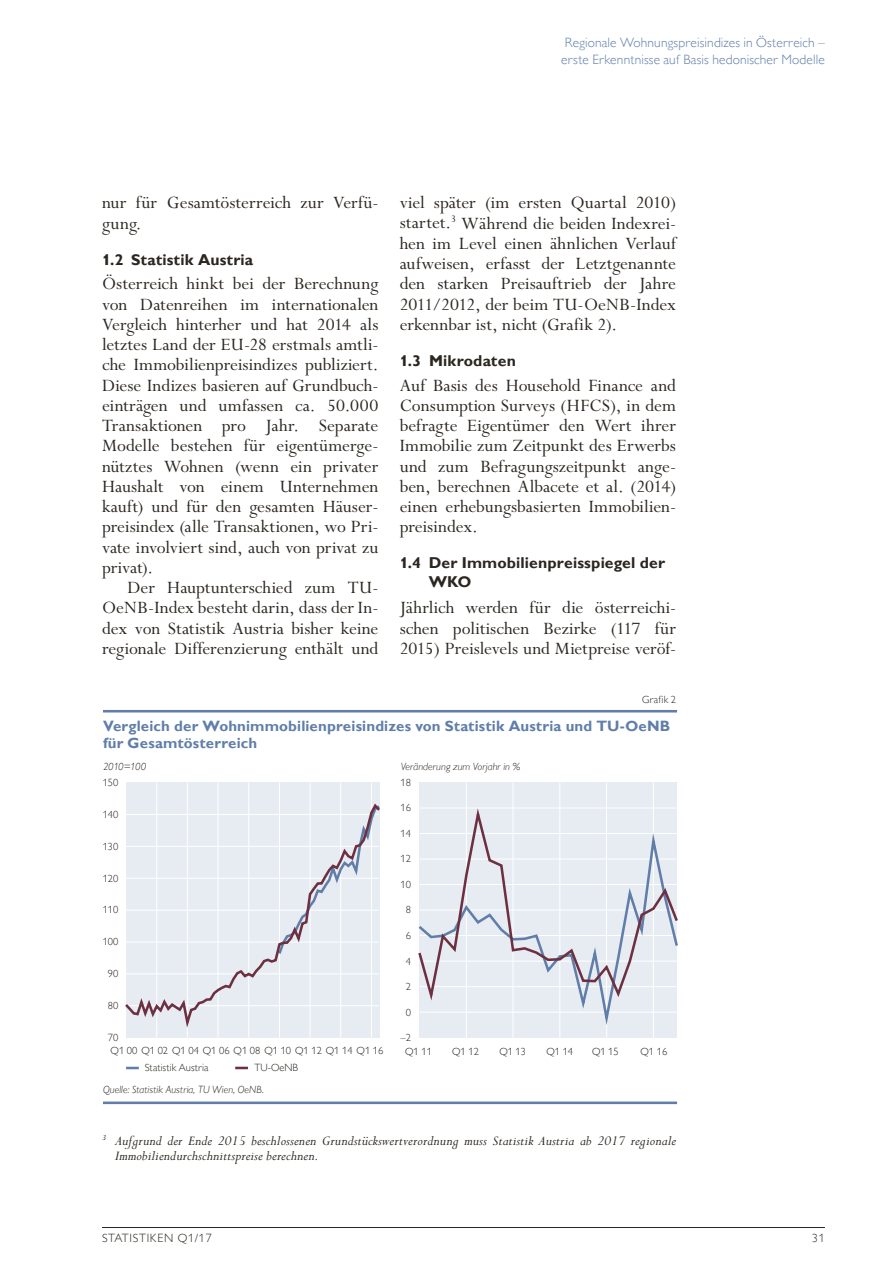
<style>
.page{position:relative;width:893px;height:1263px;background:#fff}
.page>*{position:absolute;margin:0;border:0;box-sizing:border-box;transform-origin:0 0}
.t1{font:19.5px/20.2px "Perpetua Std";letter-spacing:-.005em;color:#2b2620;text-align:justify}
.t2{font:700 15.75px/18.8px "Gill Sans MT Pro";letter-spacing:.005em;color:#2b2620}
.t3{font:italic 15px/15px "Perpetua Std";letter-spacing:.01em;color:#2b2620}
.t4{font:700 15px/17px "Gill Sans MT Pro";letter-spacing:.01em;color:#607ea9}
.t5{font:300 13.5px/16.5px "Gill Sans MT Pro";letter-spacing:.01em;color:#607ea9}
.t6{font:300 12px "Gill Sans MT Pro";letter-spacing:.06em;color:#2b2620}
.t7{font:300 10.5px "Gill Sans MT Pro";color:#2b2620}
.t8{font:italic 300 10.5px "Gill Sans MT Pro";letter-spacing:.01em;color:#2b2620}
</style>
<div class="page">
<hr style="left:102px;top:1227px;width:723px;height:1px;background:#2b2620">
<hr style="left:103px;top:710px;width:574px;height:2px;background:#607ea9">
<hr style="left:103px;top:1101px;width:574px;height:3px;background:#607ea9">
<svg style="left:126px;top:1067px;width:13px;height:2px"></svg>
<svg style="left:235px;top:1067px;width:13px;height:2px"></svg>
<div style="left:419px;top:782px;width:258px;height:256px;background:#e7ecf2"></div>
<hr style="left:653px;top:782px;width:1px;height:256px;background:#fff">
<hr style="left:606px;top:782px;width:1px;height:256px;background:#fff">
<hr style="left:559px;top:782px;width:1px;height:256px;background:#fff">
<hr style="left:513px;top:782px;width:1px;height:256px;background:#fff">
<hr style="left:466px;top:782px;width:1px;height:256px;background:#fff">
<svg style="left:420px;top:1006px;width:257px;height:26px"></svg>
<svg style="left:418px;top:802px;width:260px;height:204px"></svg>
<div style="left:126px;top:782px;width:253px;height:256px;background:#e7ecf2"></div>
<hr style="left:371px;top:782px;width:1px;height:256px;background:#fff">
<hr style="left:340px;top:782px;width:1px;height:256px;background:#fff">
<hr style="left:310px;top:782px;width:1px;height:256px;background:#fff">
<hr style="left:279px;top:782px;width:1px;height:256px;background:#fff">
<hr style="left:248px;top:782px;width:1px;height:256px;background:#fff">
<hr style="left:218px;top:782px;width:1px;height:256px;background:#fff">
<hr style="left:187px;top:782px;width:1px;height:256px;background:#fff">
<hr style="left:156px;top:782px;width:1px;height:256px;background:#fff">
<svg style="left:125px;top:801px;width:255px;height:232px"></svg>
<p class="t5" style="left:561px;top:34px;width:265px">Regionale Wohnungspreisindizes in Österreich – erste Erkenntnisse auf Basis hedonischer Modelle</p>
<p class="t1" style="left:102px;top:193px;width:278px">nur für Gesamtösterreich zur Verfü&shy;gung.</p>
<p class="t2" style="left:102px;top:250px;width:153px">1.2 Statistik Austria</p>
<p class="t1" style="left:102px;top:274px;width:278px">Österreich hinkt bei der Berechnung von Datenreihen im internationalen Vergleich hinterher und hat 2014 als letztes Land der EU-28 erstmals amtli&shy;che Immobilienpreisindizes publiziert.<br>Diese Indizes basieren auf Grundbuch&shy;einträgen und umfassen ca. 50.000<br>Transaktionen pro Jahr. Separate Modelle bestehen für eigentümerge&shy;nütztes Wohnen (wenn ein privater Haushalt von einem Unternehmen kauft) und für den gesamten Häuser&shy;preisindex (alle Transaktionen, wo Pri&shy;vate involviert sind, auch von privat zu privat).</p>
<p class="t1" style="left:102px;top:578px;width:278px;text-indent:26px">Der Hauptunterschied zum TU-OeNB-Index besteht darin, dass der In&shy;dex von Statistik Austria bisher keine regionale Differenzierung enthält und</p>
<p class="t1" style="left:400px;top:193px;width:278px">viel später (im ersten Quartal 2010) startet.<sup>3</sup> Während die beiden Indexrei&shy;hen im Level einen ähnlichen Verlauf aufweisen, erfasst der Letztgenannte den starken Preisauftrieb der Jahre 2011/2012, der beim TU-OeNB-Index erkennbar ist, nicht (Grafik 2).</p>
<p class="t2" style="left:400px;top:351px;width:118px">1.3 Mikrodaten</p>
<p class="t1" style="left:400px;top:376px;width:278px">Auf Basis des Household Finance and Consumption Surveys (HFCS), in dem befragte Eigentümer den Wert ihrer Immobilie zum Zeitpunkt des Erwerbs und zum Befragungszeitpunkt ange&shy;ben, berechnen Albacete et al. (2014) einen erhebungsbasierten Immobilien&shy;preisindex.</p>
<p class="t2" style="left:429px;top:553px;width:238px;text-indent:-29px">1.4 Der Immobilienpreisspiegel der<br>WKO</p>
<p class="t1" style="left:400px;top:598px;width:278px">Jährlich werden für die österreichi&shy;schen politischen Bezirke (117 für 2015) Preislevels und Mietpreise veröf-</p>
<p class="t7" style="left:642px;top:693px;width:36px">Grafik 2</p>
<p class="t4" style="left:103px;top:718px;width:569px">Vergleich der Wohnimmobilienpreisindizes von Statistik Austria und TU-OeNB für Gesamtösterreich</p>
<p class="t8" style="left:103px;top:760px;width:45px">2010=100</p>
<p class="t7" style="left:103px;top:776px;width:17px">150</p>
<p class="t7" style="left:103px;top:808px;width:17px">140</p>
<p class="t7" style="left:103px;top:840px;width:17px">130</p>
<p class="t7" style="left:103px;top:872px;width:17px">120</p>
<p class="t7" style="left:103px;top:904px;width:17px">110</p>
<p class="t7" style="left:103px;top:935px;width:17px">100</p>
<p class="t7" style="left:108px;top:967px;width:12px">90</p>
<p class="t7" style="left:108px;top:999px;width:12px">80</p>
<p class="t7" style="left:108px;top:1031px;width:12px">70</p>
<p class="t8" style="left:401px;top:760px;width:121px">Veränderung zum Vorjahr in %</p>
<p class="t7" style="left:400px;top:776px;width:12px">18</p>
<p class="t7" style="left:400px;top:801px;width:12px">16</p>
<p class="t7" style="left:400px;top:827px;width:12px">14</p>
<p class="t7" style="left:400px;top:853px;width:12px">12</p>
<p class="t7" style="left:400px;top:878px;width:12px">10</p>
<p class="t7" style="left:406px;top:904px;width:7px">8</p>
<p class="t7" style="left:406px;top:929px;width:7px">6</p>
<p class="t7" style="left:406px;top:955px;width:7px">4</p>
<p class="t7" style="left:406px;top:980px;width:7px">2</p>
<p class="t7" style="left:406px;top:1006px;width:7px">0</p>
<p class="t7" style="left:400px;top:1031px;width:12px">–2</p>
<p class="t7" style="left:111px;top:1044px;width:274px">Q1 00 Q1 02 Q1 04 Q1 06 Q1 08 Q1 10 Q1 12 Q1 14 Q1 16</p>
<p class="t7" style="left:405px;top:1045px;width:28px">Q1 11</p>
<p class="t7" style="left:452px;top:1045px;width:28px">Q1 12</p>
<p class="t7" style="left:499px;top:1045px;width:28px">Q1 13</p>
<p class="t7" style="left:546px;top:1045px;width:28px">Q1 14</p>
<p class="t7" style="left:592px;top:1045px;width:28px">Q1 15</p>
<p class="t7" style="left:641px;top:1045px;width:28px">Q1 16</p>
<p class="t7" style="left:145px;top:1061px;width:65px">Statistik Austria</p>
<p class="t7" style="left:254px;top:1061px;width:45px">TU-OeNB</p>
<p class="t8" style="left:103px;top:1083px;width:162px">Quelle: Statistik Austria, TU Wien, OeNB.</p>
<p class="t3" style="left:115px;top:1134px;width:563px;text-indent:-13px"><sup>3</sup> Aufgrund der Ende 2015 beschlossenen Grundstückswertverordnung muss Statistik Austria ab 2017 regionale<br>Immobiliendurchschnittspreise berechnen.</p>
<p class="t6" style="left:102px;top:1231px;width:111px">STATISTIKEN Q1/17</p>
<p class="t6" style="left:812px;top:1231px;width:14px">31</p>
</div>
